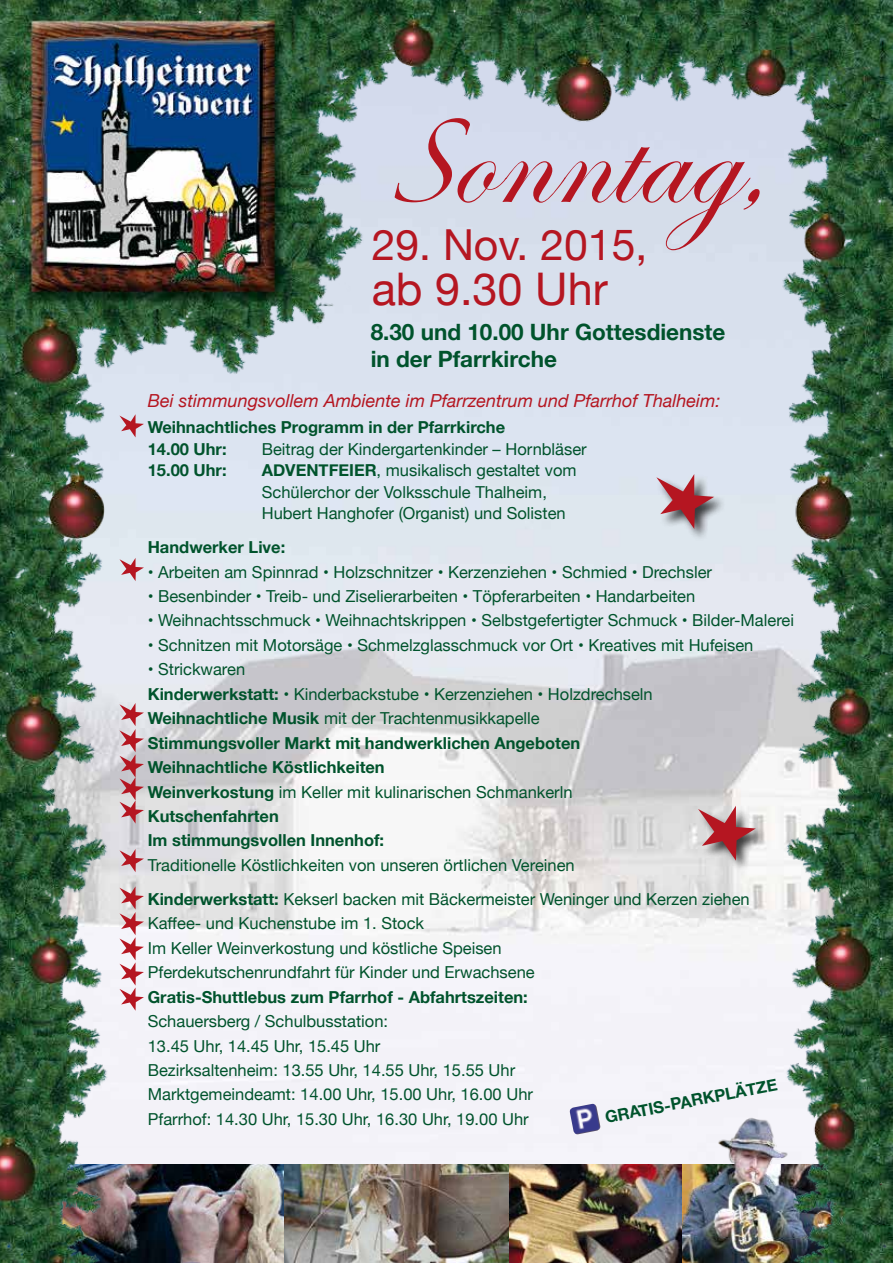
<style>
.page{position:relative;width:893px;height:1263px;background:#fff}
.page>*{position:absolute;margin:0;border:0;box-sizing:border-box;transform-origin:0 0}
.t1{font:150px "Edwardian Script ITC";color:#b51621}
.t2{font:45px "Helvetica Neue";color:#b51621}
.t3{font:42.75px "Helvetica Neue";color:#b51621}
.t4{font:700 22.5px/27px "Helvetica Neue";color:#00532c}
.t5{font:italic 18px "Helvetica Neue";color:#b51621}
.t6{font:16.5px/24.5px "Helvetica Neue";color:#00532c}
.t7{font:700 16.5px/24.5px "Helvetica Neue";color:#00532c}
.s1{font-family:"Zapfino";font-size:75px}
.s2{font-weight:700}
.s3{font-weight:400}
</style>
<div class="page">
<img style="left:0;top:0;width:893px;height:1263px">
<svg style="left:119px;top:414px;width:25px;height:23px"></svg>
<svg style="left:119px;top:558px;width:25px;height:23px"></svg>
<svg style="left:119px;top:703px;width:25px;height:121px"></svg>
<div style="left:698px;top:805px;width:71px;height:68px;background:#000;opacity:.75"></div>
<svg style="left:698px;top:806px;width:58px;height:54px"></svg>
<img style="left:569px;top:1104px;width:32px;height:31px">
<svg style="left:119px;top:849px;width:25px;height:23px"></svg>
<div style="left:656px;top:474px;width:71px;height:68px;background:#000;opacity:.75"></div>
<svg style="left:656px;top:474px;width:58px;height:55px"></svg>
<svg style="left:119px;top:886px;width:25px;height:125px"></svg>
<p class="t1" style="left:390px;top:73px;width:382px"><span class="s1">S</span>onntag,</p>
<p class="t3" style="left:372px;top:214px;width:277px">29. Nov. 2015,</p>
<p class="t2" style="left:372px;top:257px;width:237px">ab 9.30 Uhr</p>
<p class="t4" style="left:371px;top:319px;width:356px">8.30 und 10.00 Uhr Gottesdienste in der Pfarrkirche</p>
<p class="t5" style="left:148px;top:388px;width:574px">Bei stimmungsvollem Ambiente im Pfarrzentrum und Pfarrhof Thalheim:</p>
<p class="t7" style="left:148px;top:416px;width:359px">Weihnachtliches Programm in der Pfarrkirche</p>
<p class="t7" style="left:148px;top:437px;width:80px">14.00 Uhr:</p>
<p class="t6" style="left:262px;top:438px;width:326px">Beitrag der Kindergartenkinder – Hornbläser</p>
<p class="t7" style="left:148px;top:459px;width:80px">15.00 Uhr:</p>
<p class="t6" style="left:262px;top:459px;width:316px"><span class="s2">ADVENTFEIER</span>, musikalisch gestaltet vom</p>
<p class="t6" style="left:262px;top:480px;width:287px">Schülerchor der Volksschule Thalheim,</p>
<p class="t6" style="left:262px;top:502px;width:305px">Hubert Hanghofer (Organist) und Solisten</p>
<p class="t7" style="left:148px;top:535px;width:139px">Handwerker Live:</p>
<p class="t6" style="left:148px;top:560px;width:566px">• Arbeiten am Spinnrad • Holzschnitzer • Kerzenziehen • Schmied • Drechsler</p>
<p class="t6" style="left:148px;top:585px;width:549px">• Besenbinder • Treib- und Ziselierarbeiten • Töpferarbeiten • Handarbeiten</p>
<p class="t6" style="left:148px;top:609px;width:648px">• Weihnachtsschmuck • Weihnachtskrippen • Selbstgefertigter Schmuck • Bilder-Malerei</p>
<p class="t6" style="left:148px;top:634px;width:607px">• Schnitzen mit Motorsäge • Schmelzglasschmuck vor Ort • Kreatives mit Hufeisen</p>
<p class="t6" style="left:148px;top:658px;width:506px">• Strickwaren<br><span class="s2">Kinderwerkstatt:</span> • Kinderbackstube • Kerzenziehen • Holzdrechseln</p>
<p class="t6" style="left:148px;top:707px;width:394px"><span class="s2">Weihnachtliche Musik</span> mit der Trachtenmusikkapelle</p>
<p class="t7" style="left:148px;top:731px;width:434px">Stimmungsvoller Markt mit handwerklichen Angeboten</p>
<p class="t7" style="left:148px;top:755px;width:238px">Weihnachtliche Köstlichkeiten</p>
<p class="t6" style="left:148px;top:780px;width:426px"><span class="s2">Weinverkostung</span> im Keller mit kulinarischen Schmankerln</p>
<p class="t7" style="left:148px;top:804px;width:133px">Kutschenfahrten</p>
<p class="t7" style="left:148px;top:829px;width:238px">Im stimmungsvollen Innenhof:</p>
<p class="t6" style="left:148px;top:854px;width:428px">Traditionelle Köstlichkeiten von unseren örtlichen Vereinen</p>
<p class="t6" style="left:148px;top:888px;width:603px"><span class="s2">Kinderwerkstatt:</span> Kekserl backen mit Bäckermeister Weninger und Kerzen ziehen</p>
<p class="t6" style="left:148px;top:912px;width:278px">Kaffee- und Kuchenstube im 1. Stock</p>
<p class="t6" style="left:148px;top:936px;width:355px">Im Keller Weinverkostung und köstliche Speisen</p>
<p class="t6" style="left:148px;top:961px;width:388px">Pferdekutschenrundfahrt für Kinder und Erwachsene</p>
<p class="t7" style="left:148px;top:985px;width:382px">Gratis-Shuttlebus zum Pfarrhof - Abfahrtszeiten:<br><span class="s3">Schauersberg / Schulbusstation:</span></p>
<p class="t6" style="left:148px;top:1034px;width:234px">13.45 Uhr, 14.45 Uhr, 15.45 Uhr</p>
<p class="t6" style="left:148px;top:1059px;width:369px">Bezirksaltenheim: 13.55 Uhr, 14.55 Uhr, 15.55 Uhr</p>
<p class="t6" style="left:148px;top:1083px;width:387px">Marktgemeindeamt: 14.00 Uhr, 15.00 Uhr, 16.00 Uhr</p>
<p class="t6" style="left:148px;top:1108px;width:382px">Pfarrhof: 14.30 Uhr, 15.30 Uhr, 16.30 Uhr, 19.00 Uhr</p>
<p class="t7" style="left:603px;top:1106px;width:177px;rotate:-11deg">GRATIS-PARKPLÄTZE</p>
</div>
